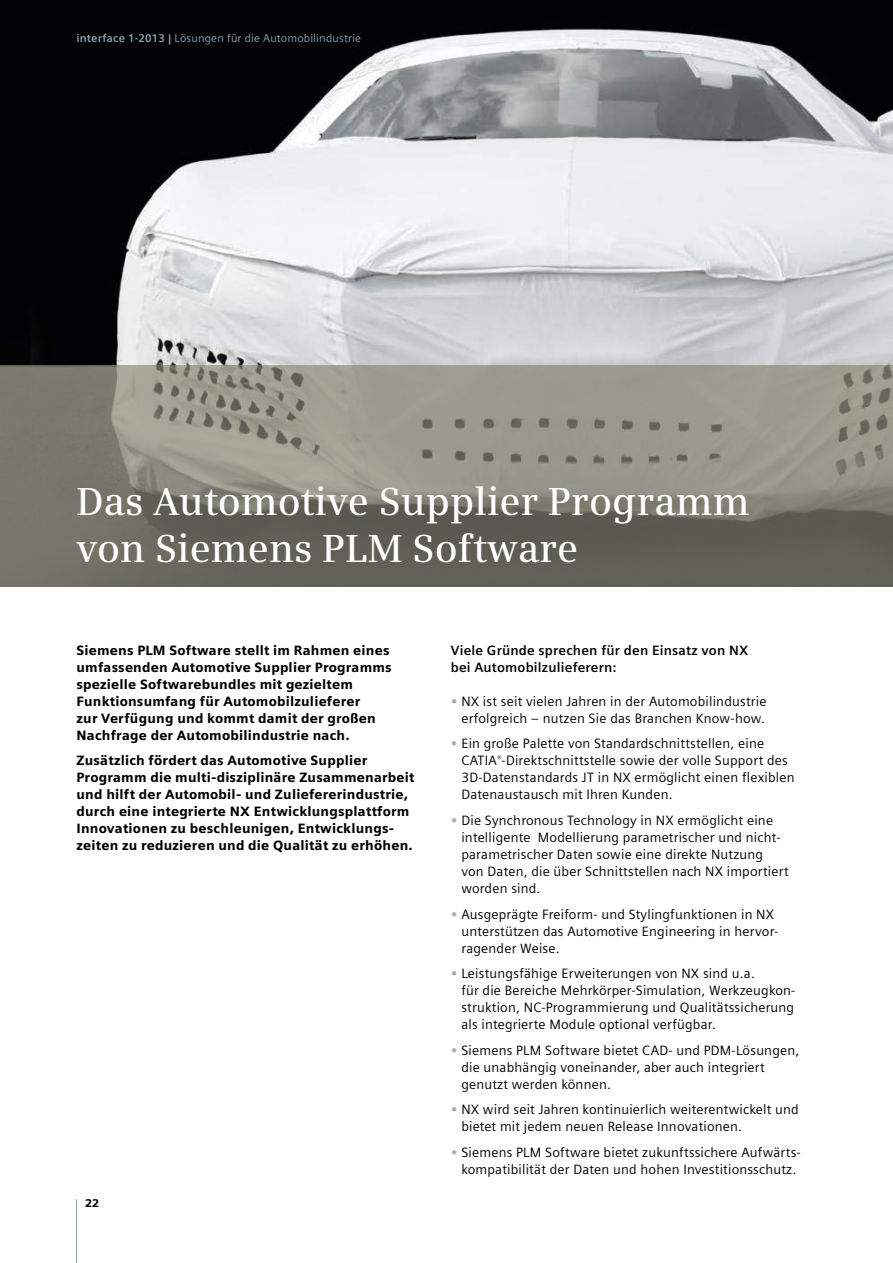
<style>
.page{position:relative;width:893px;height:1263px;background:#fff}
.page>*{position:absolute;margin:0;border:0;box-sizing:border-box;transform-origin:0 0}
.t1{font:600 39px/46.8px "Siemens Serif";color:#fff}
.t2{font:13.5px/17px "Siemens Sans";letter-spacing:.015em;color:#000}
.t3{font:900 13.5px/17px "Siemens Sans";letter-spacing:.015em;color:#000}
.t4{font:700 13.5px/17px "Siemens Sans";letter-spacing:.015em;color:#000}
.t5{font:11.25px "Siemens Sans";letter-spacing:.015em;color:#8da3af}
.t6{font:900 11.25px "Siemens Sans";color:#000}
.s1{font-weight:700}
.s2{font-weight:700;color:#b1b0a1}
</style>
<div class="page">
<hr style="left:76px;top:1199px;width:1px;height:64px;background:#8da3af">
<img style="left:0;top:0;width:893px;height:366px">
<svg style="left:0;top:366px;width:893px;height:221px;background:#818075"></svg>
<p class="t5" style="left:77px;top:33px;width:286px"><span class="s1">interface 1-2013 |</span> Lösungen für die Automobilindustrie</p>
<h1 class="t1" style="left:77px;top:481px;width:675px">Das Automotive Supplier Programm von Siemens PLM Software</h1>
<p class="t3" style="left:77px;top:643px;width:317px">Siemens PLM Software stellt im Rahmen eines umfassenden Automotive Supplier Programms spezielle Softwarebundles mit gezieltem Funktions umfang für Auto mo bilzulieferer<br>zur Verfügung und kommt damit der großen Nachfrage der Auto mobil industrie nach.</p>
<p class="t3" style="left:77px;top:753px;width:339px">Zusätzlich fördert das Automotive Supplier Programm die multi-diszi plinäre Zusammenarbeit und hilft der Automobil- und Zuliefer erindustrie, durch eine integrierte NX Entwicklungsplattform Innovatio nen zu beschleunigen, Entwick lungs&shy;zeiten zu reduzieren und die Qualität zu erhöhen.</p>
<p class="t6" style="left:85px;top:1198px;width:16px">22</p>
<p class="t4" style="left:451px;top:643px;width:299px">Viele Gründe sprechen für den Einsatz von NX bei Automobilzulieferern:</p>
<p class="t2" style="left:451px;top:694px;width:317px;text-align:right"><span class="s2">•</span> NX ist seit vielen Jahren in der Automobilindustrie erfolgreich – nutzen Sie das Branchen Know-how.</p>
<p class="t2" style="left:461px;top:736px;width:335px;text-indent:-11px"><span class="s2">•</span> Ein große Palette von Standardschnittstellen, eine CATIA<sup>®</sup>-Direkt schnittstelle sowie der volle Support des 3D-Daten standards JT in NX ermöglicht einen flexiblen Datenaustausch mit Ihren Kunden.</p>
<p class="t2" style="left:461px;top:813px;width:329px;text-indent:-11px"><span class="s2">•</span> Die Synchronous Technology in NX ermöglicht eine intelli gente Modellierung parametrischer und nicht&shy;para metrischer Daten sowie eine direkte Nutzung von Daten, die über Schnittstellen nach NX importiert worden sind.</p>
<p class="t2" style="left:461px;top:906px;width:319px;text-indent:-11px"><span class="s2">•</span> Ausgeprägte Freiform- und Stylingfunktionen in NX unterstützen das Automotive Engineering in hervor&shy;ragender Weise.</p>
<p class="t2" style="left:461px;top:966px;width:336px;text-indent:-11px"><span class="s2">•</span> Leistungsfähige Erweiterungen von NX sind u.a.<br>für die Bereiche Mehrkörper-Simulation, Werkzeugkon&shy;struktion, NC-Programmierung und Qualitäts sicherung als integrierte Module optional verfügbar.</p>
<p class="t2" style="left:461px;top:1042px;width:339px;text-indent:-11px"><span class="s2">•</span> Siemens PLM Software bietet CAD- und PDM-Lösun gen, die unabhängig voneinander, aber auch integriert genutzt werden können.</p>
<p class="t2" style="left:461px;top:1102px;width:339px;text-indent:-11px"><span class="s2">•</span> NX wird seit Jahren kontinuierlich weiterentwickelt und bietet mit jedem neuen Release Innovationen.</p>
<p class="t2" style="left:451px;top:1145px;width:352px;text-align:center"><span class="s2">•</span> Siemens PLM Software bietet zukunftssichere Aufwärts - kompa tibilität der Daten und hohen Investitionsschutz.</p>
</div>
